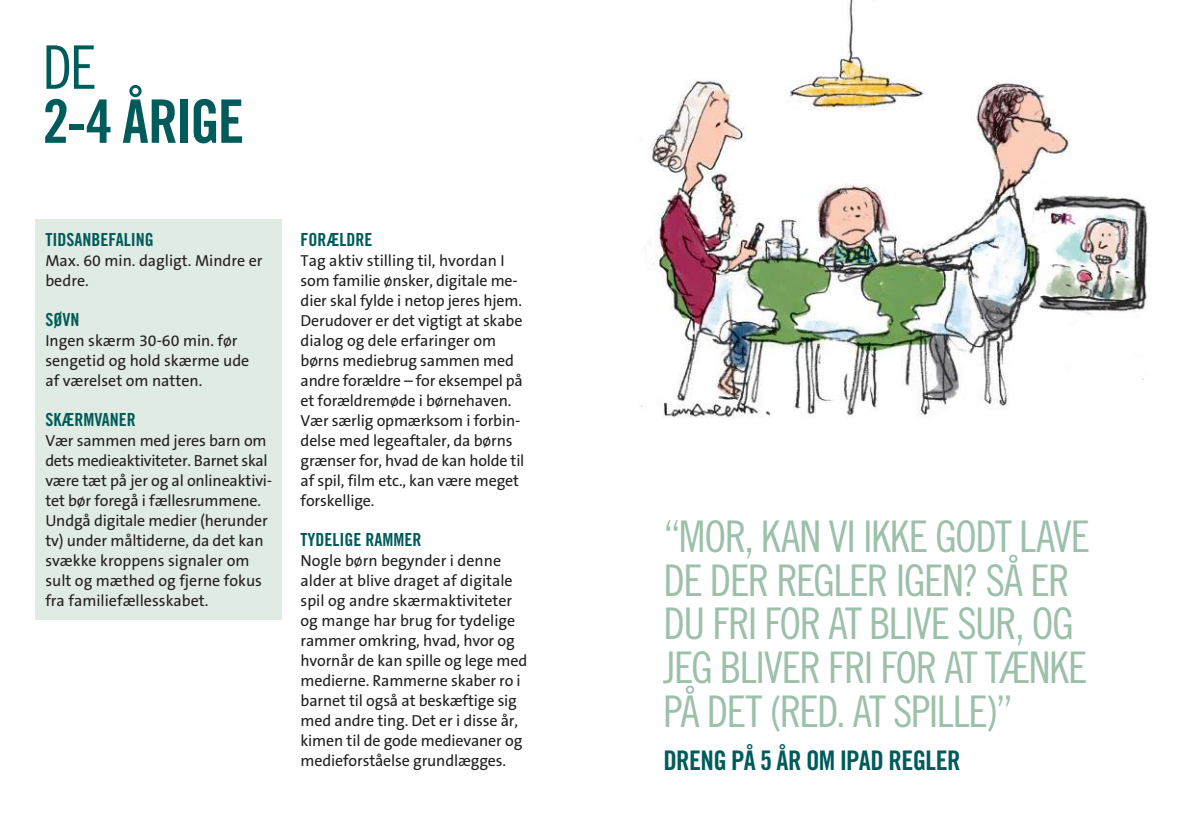
<style>
.page{position:relative;width:1191px;height:840px;background:#fff}
.page>*{position:absolute;margin:0;border:0;box-sizing:border-box;transform-origin:0 0}
.t1{font:60px "Trade Gothic LT Std Bd Cn 20";letter-spacing:-.035em;color:#005b5a}
.t2{font:60px "Trade Gothic LT Std Cn 18";color:#005b5a}
.t3{font:43.6px/43.6px "Trade Gothic LT Std Cn 18";letter-spacing:-.035em;color:#9cc0a9}
.t4{font:27px "Trade Gothic LT Std Bd Cn 20";letter-spacing:-.025em;color:#005b5a}
.t5{font:18px "Trade Gothic LT Std Bd Cn 20";color:#005b5a}
.t6{font:16px/20px "The Sans B5 Plain";letter-spacing:-.01em;color:#221f1f}
</style>
<div class="page">
<div style="left:35px;top:220px;width:247px;height:399px;background:#e0ebe3"></div>
<img style="left:640px;top:0;width:508px;height:418px">
<h1 class="t2" style="left:43px;top:32px;width:56px">DE</h1>
<h1 class="t1" style="left:43px;top:85px;width:203px">2-4 ÅRIGE</h1>
<p class="t5" style="left:45px;top:228px;width:110px">TIDSANBEFALING</p>
<p class="t6" style="left:45px;top:251px;width:219px">Max. 60 min. dagligt. Mindre er bedre.</p>
<p class="t5" style="left:45px;top:308px;width:35px">SØVN</p>
<p class="t6" style="left:45px;top:331px;width:205px">Ingen skærm 30-60 min. før sengetid og hold skærme ude af værelset om natten.</p>
<p class="t5" style="left:45px;top:408px;width:92px">SKÆRMVANER</p>
<p class="t6" style="left:45px;top:431px;width:228px">Vær sammen med jeres barn om dets medieaktiviteter. Barnet skal være tæt på jer og al onlineaktivi&shy;tet bør foregå i fællesrummene.<br>Undgå digitale medier (herunder tv) under måltiderne, da det kan svække kroppens signaler om sult og mæthed og fjerne fokus fra familiefællesskabet.</p>
<p class="t5" style="left:300px;top:228px;width:73px">FORÆLDRE</p>
<p class="t6" style="left:300px;top:251px;width:225px">Tag aktiv stilling til, hvordan I som familie ønsker, digitale me&shy;dier skal fylde i netop jeres hjem.<br>Derudover er det vigtigt at skabe dialog og dele erfaringer om børns mediebrug sammen med andre forældre – for eksempel på et forældremøde i børnehaven.<br>Vær særlig opmærksom i forbin&shy;delse med legeaftaler, da børns grænser for, hvad de kan holde til af spil, film etc., kan være meget forskellige.</p>
<p class="t5" style="left:300px;top:528px;width:122px">TYDELIGE RAMMER</p>
<p class="t6" style="left:300px;top:551px;width:228px">Nogle børn begynder i denne alder at blive draget af digitale spil og andre skærmaktiviteter og mange har brug for tydelige rammer omkring, hvad, hvor og hvornår de kan spille og lege med medierne. Rammerne skaber ro i barnet til også at beskæftige sig med andre ting. Det er i disse år, kimen til de gode medievaner og medieforståelse grundlægges.</p>
<h2 class="t3" style="left:663px;top:512px;width:428px">“MOR, KAN VI IKKE GODT LAVE<br>DE DER REGLER IGEN? SÅ ER<br>DU FRI FOR AT BLIVE SUR, OG<br>JEG BLIVER FRI FOR AT TÆNKE<br>PÅ DET (RED. AT SPILLE)”</h2>
<h3 class="t4" style="left:663px;top:743px;width:299px">DRENG PÅ 5 ÅR OM IPAD REGLER</h3>
</div>
